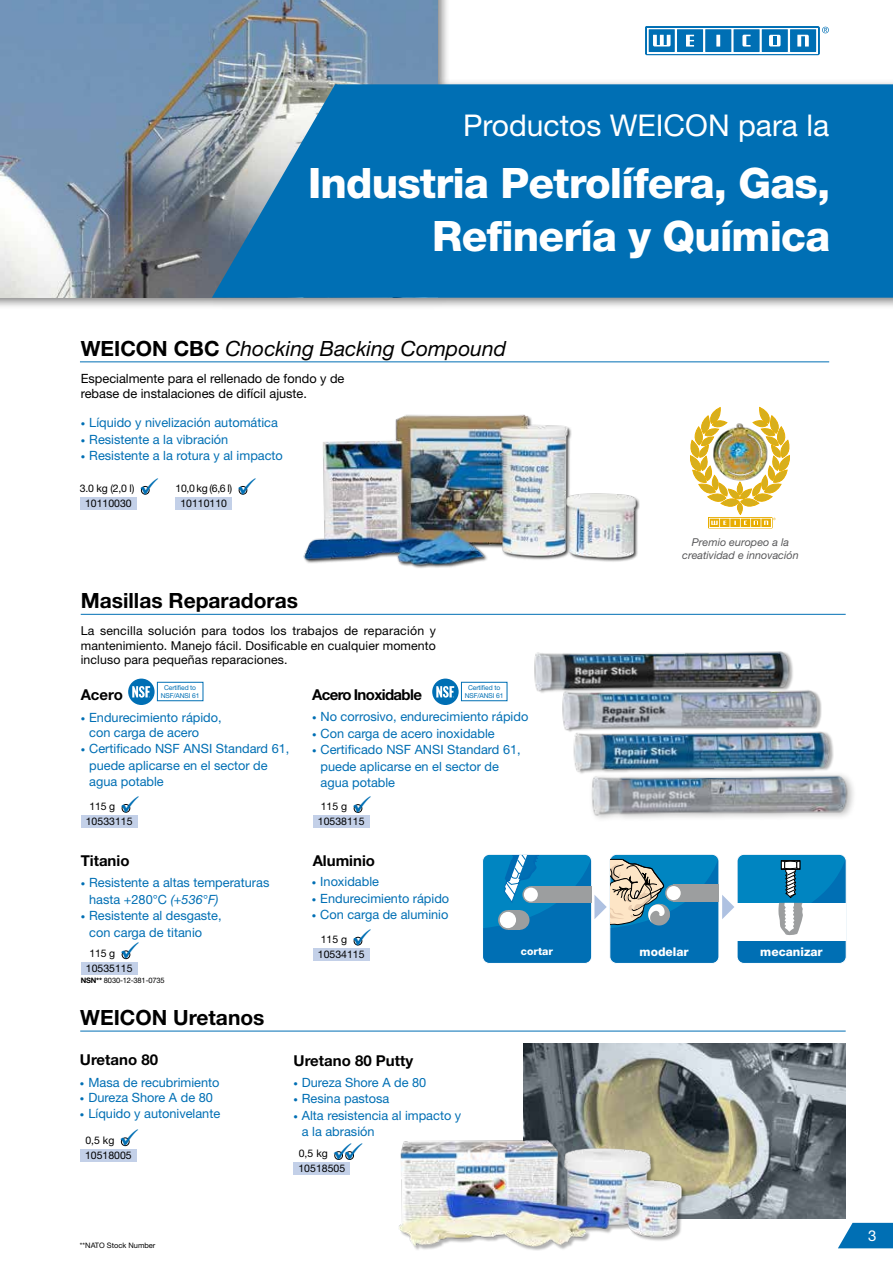
<style>
.page{position:relative;width:893px;height:1263px;background:#fff}
.page>*{position:absolute;margin:0;border:0;box-sizing:border-box;transform-origin:0 0}
.t1{font:800 42px/52.5px "Helvetica Neue";letter-spacing:-.02em;color:#fff;text-align:right}
.t2{font:30px "Helvetica Neue";color:#fff}
.t3{font:700 21px "Helvetica Neue";color:#000}
.t4{font:italic 21px "Helvetica Neue";color:#000}
.t5{font:700 15px "Helvetica Neue";color:#000}
.t6{font:700 15px "Helvetica Neue";letter-spacing:-.04em;color:#000}
.t7{font:15px "Helvetica Neue";color:#fff}
.t8{font:12.75px/16.5px "Helvetica Neue";color:#006fb4}
.t9{font:12.75px/15.3px "Helvetica Neue";color:#000}
.t10{font:12.3px/14.7px "Helvetica Neue";letter-spacing:.01em;color:#000;text-align:justify}
.t11{font:800 12px "Helvetica Neue";color:#fff}
.t12{font:italic 10.8px/13px "Helvetica Neue";color:#58585a;text-align:center}
.t13{font:10.5px/15px "Helvetica Neue";color:#000}
.t14{font:800 10.5px "Helvetica Neue";color:#fff}
.t15{font:7.5px "Helvetica Neue";letter-spacing:-.02em;color:#000}
.t16{font:7.5px "Helvetica Neue";color:#000}
.t17{font:6.75px/8.1px "Helvetica Neue";letter-spacing:-.02em;color:#006fb4;text-align:center}
.s1{font-weight:700;font-style:normal}
.s2{font-size:9px}
.s3{color:#006fb4}
.s4{font-family:"Helvetica Neue CE";font-style:italic}
.s5{font-family:"Helvetica Neue CE";font-weight:700}
</style>
<div class="page">
<div style="left:0;top:0;width:893px;height:310px;background:#000;opacity:.5"></div>
<img style="left:0;top:0;width:438px;height:298px">
<svg style="left:212px;top:84px;width:681px;height:214px;background:#0f74b3"></svg>
<svg style="left:645px;top:26px;width:184px;height:29px"></svg>
<div style="left:141px;top:486px;width:9px;height:9px;border:1px solid #000;border-radius:50%"></div>
<div style="left:80px;top:497px;width:57px;height:13px;background:#c3d0e8"></div>
<div style="left:175px;top:497px;width:57px;height:13px;background:#c3d0e8"></div>
<hr style="left:80px;top:362px;width:749px;height:1px;background:#006fb4">
<img style="left:303px;top:414px;width:337px;height:152px">
<svg style="left:690px;top:407px;width:100px;height:121px"></svg>
<img style="left:698px;top:420px;width:85px;height:64px">
<hr style="left:81px;top:614px;width:765px;height:1px;background:#006fb4">
<div style="left:81px;top:962px;width:57px;height:12px;background:#c3d0e8"></div>
<div style="left:81px;top:815px;width:57px;height:13px;background:#c3d0e8"></div>
<div style="left:313px;top:815px;width:57px;height:13px;background:#c3d0e8"></div>
<div style="left:313px;top:948px;width:57px;height:13px;background:#c3d0e8"></div>
<hr style="left:80px;top:1031px;width:766px;height:1px;background:#006fb4">
<img style="left:523px;top:1044px;width:323px;height:175px">
<img style="left:399px;top:1121px;width:293px;height:130px">
<svg style="left:838px;top:1223px;width:55px;height:25px"></svg>
<div style="left:128px;top:679px;width:27px;height:26px;background:#006fb4;border-radius:50%"></div>
<svg style="left:132px;top:686px;width:18px;height:12px"></svg>
<div style="left:157px;top:682px;width:46px;height:19px;border:1px solid #006fb4"></div>
<div style="left:432px;top:679px;width:27px;height:26px;background:#006fb4;border-radius:50%"></div>
<svg style="left:436px;top:686px;width:18px;height:12px"></svg>
<div style="left:461px;top:682px;width:46px;height:19px;border:1px solid #006fb4"></div>
<img style="left:502px;top:651px;width:290px;height:43px">
<img style="left:573px;top:732px;width:261px;height:42px">
<div style="left:564px;top:690px;width:258px;height:43px;background:#000;opacity:.3"></div>
<img style="left:546px;top:684px;width:271px;height:48px">
<div style="left:589px;top:770px;width:269px;height:53px;background:#fcfcfc"></div>
<img style="left:590px;top:751px;width:263px;height:66px">
<div style="left:482px;top:854px;width:110px;height:109px;background:#006fb4;border-radius:7px"></div>
<div style="left:482px;top:854px;width:110px;height:110px;border:1px solid #fff;border-radius:7px"></div>
<div style="left:610px;top:854px;width:109px;height:109px;background:#006fb4;border-radius:7px"></div>
<div style="left:609px;top:854px;width:110px;height:110px;border:1px solid #fff;border-radius:7px"></div>
<div style="left:737px;top:854px;width:109px;height:109px;background:#006fb4;border-radius:7px"></div>
<div style="left:737px;top:854px;width:110px;height:110px;border:1px solid #fff;border-radius:7px"></div>
<div style="left:751px;top:873px;width:81px;height:70px;background:linear-gradient(to right,#006fb4,#006fb4);border-radius:2px"></div>
<div style="left:738px;top:903px;width:108px;height:37px;background:#fff"></div>
<svg style="left:482px;top:854px;width:364px;height:82px"></svg>
<div style="left:80px;top:1149px;width:57px;height:12px;background:#c3d0e8"></div>
<div style="left:293px;top:1162px;width:57px;height:13px;background:#c3d0e8"></div>
<svg style="left:238px;top:486px;width:10px;height:9px"></svg>
<svg style="left:121px;top:950px;width:10px;height:9px"></svg>
<svg style="left:121px;top:804px;width:10px;height:9px"></svg>
<svg style="left:353px;top:804px;width:10px;height:9px"></svg>
<svg style="left:353px;top:936px;width:10px;height:9px"></svg>
<svg style="left:121px;top:1137px;width:9px;height:9px"></svg>
<svg style="left:334px;top:1151px;width:20px;height:9px"></svg>
<h2 class="t2" style="left:463px;top:108px;width:368px">Productos WEICON para la</h2>
<h1 class="t1" style="left:308px;top:157px;width:524px">Industria Petrolífera, Gas,<br>Refinería y Química</h1>
<h3 class="t4" style="left:81px;top:335px;width:427px"><span class="s1">WEICON CBC</span> Chocking Backing Compound</h3>
<p class="t9" style="left:81px;top:370px;width:265px">Especialmente para el rellenado de fondo y de rebase de instalaciones de difícil ajuste.</p>
<p class="t8" style="left:81px;top:414px;width:199px"><span class="s2">•</span> Líquido y nivelización automática</p>
<p class="t8" style="left:81px;top:431px;width:149px"><span class="s2">•</span> Resistente a la vibración</p>
<p class="t8" style="left:81px;top:447px;width:204px"><span class="s2">•</span> Resistente a la rotura y al impacto</p>
<p class="t13" style="left:85px;top:481px;width:149px;text-indent:-5px">3.0 kg (2,0 l) <span class="s3">✓</span> 10,0 kg (6,6 l)<br>10110030</p>
<p class="t13" style="left:180px;top:496px;width:48px">10110110</p>
<h3 class="t3" style="left:81px;top:587px;width:219px">Masillas Reparadoras</h3>
<p class="t10" style="left:81px;top:623px;width:357px">La sencilla solución para todos los trabajos de reparación y mantenimiento. Manejo fácil. Dosificable en cualquier momento incluso para pequeñas reparaciones.</p>
<p class="t17" style="left:161px;top:683px;width:40px">Certified to<br>NSF/ANSI 61</p>
<p class="t17" style="left:465px;top:683px;width:40px">Certified to<br>NSF/ANSI 61</p>
<p class="t6" style="left:312px;top:685px;width:111px">Acero Inoxidable</p>
<p class="t8" style="left:312px;top:708px;width:218px"><span class="s2">•</span> No corrosivo, endurecimiento rápido</p>
<p class="t8" style="left:312px;top:725px;width:184px"><span class="s2">•</span> Con carga de acero inoxidable</p>
<p class="t8" style="left:321px;top:741px;width:202px;text-indent:-9px"><span class="s2">•</span> Certificado NSF ANSI Standard 61, puede aplicarse en el sector de agua potable</p>
<p class="t5" style="left:81px;top:685px;width:44px">Acero</p>
<p class="t8" style="left:89px;top:709px;width:134px;line-height:15px;text-indent:-9px"><span class="s2">•</span> Endurecimiento rápido, con carga de acero</p>
<p class="t8" style="left:89px;top:740px;width:202px;text-indent:-9px"><span class="s2">•</span> Certificado NSF ANSI Standard 61, puede aplicarse en el sector de agua potable</p>
<p class="t13" style="left:90px;top:799px;width:27px">115 g</p>
<p class="t13" style="left:86px;top:814px;width:48px">10533115</p>
<p class="t13" style="left:321px;top:799px;width:28px">115 g</p>
<p class="t13" style="left:318px;top:814px;width:48px">10538115</p>
<p class="t12" style="left:682px;top:535px;width:118px">Premio europeo a la creatividad e innovación</p>
<p class="t5" style="left:81px;top:852px;width:50px">Titanio</p>
<p class="t8" style="left:89px;top:874px;width:182px;text-indent:-9px"><span class="s2">•</span> Resistente a altas temperaturas hasta +280°C <span class="s4">(+536°F)</span></p>
<p class="t8" style="left:89px;top:907px;width:134px;text-indent:-9px"><span class="s2">•</span> Resistente al desgaste, con carga de titanio</p>
<p class="t13" style="left:90px;top:945px;width:27px">115 g</p>
<p class="t13" style="left:86px;top:960px;width:48px">10535115</p>
<p class="t15" style="left:81px;top:976px;width:85px"><span class="s5">NSN**</span> 8030-12-381-0735</p>
<h3 class="t3" style="left:80px;top:1004px;width:186px">WEICON Uretanos</h3>
<p class="t5" style="left:80px;top:1050px;width:80px">Uretano 80</p>
<p class="t8" style="left:80px;top:1074px;width:141px"><span class="s2">•</span> Masa de recubrimiento</p>
<p class="t8" style="left:80px;top:1089px;width:134px"><span class="s2">•</span> Dureza Shore A de 80</p>
<p class="t8" style="left:80px;top:1105px;width:142px"><span class="s2">•</span> Líquido y autonivelante</p>
<p class="t13" style="left:85px;top:1132px;width:30px">0,5 kg</p>
<p class="t13" style="left:85px;top:1147px;width:48px">10518005</p>
<p class="t5" style="left:313px;top:851px;width:64px">Aluminio</p>
<p class="t8" style="left:312px;top:873px;width:69px"><span class="s2">•</span> Inoxidable</p>
<p class="t8" style="left:312px;top:890px;width:139px"><span class="s2">•</span> Endurecimiento rápido</p>
<p class="t8" style="left:312px;top:906px;width:138px"><span class="s2">•</span> Con carga de aluminio</p>
<p class="t13" style="left:321px;top:932px;width:28px">115 g</p>
<p class="t13" style="left:318px;top:947px;width:48px">10534115</p>
<p class="t5" style="left:294px;top:1051px;width:121px">Uretano 80 Putty</p>
<p class="t8" style="left:293px;top:1074px;width:134px"><span class="s2">•</span> Dureza Shore A de 80</p>
<p class="t8" style="left:293px;top:1090px;width:98px"><span class="s2">•</span> Resina pastosa</p>
<p class="t8" style="left:302px;top:1107px;width:161px;text-indent:-9px"><span class="s2">•</span> Alta resistencia al impacto y a la abrasión</p>
<p class="t13" style="left:299px;top:1146px;width:30px">0,5 kg</p>
<p class="t13" style="left:298px;top:1161px;width:48px">10518505</p>
<p class="t16" style="left:80px;top:1241px;width:77px">**NATO Stock Number</p>
<p class="t14" style="left:521px;top:945px;width:33px">cortar</p>
<p class="t11" style="left:640px;top:944px;width:51px">modelar</p>
<p class="t11" style="left:760px;top:944px;width:64px">mecanizar</p>
<p class="t7" style="left:868px;top:1227px;width:10px">3</p>
</div>
